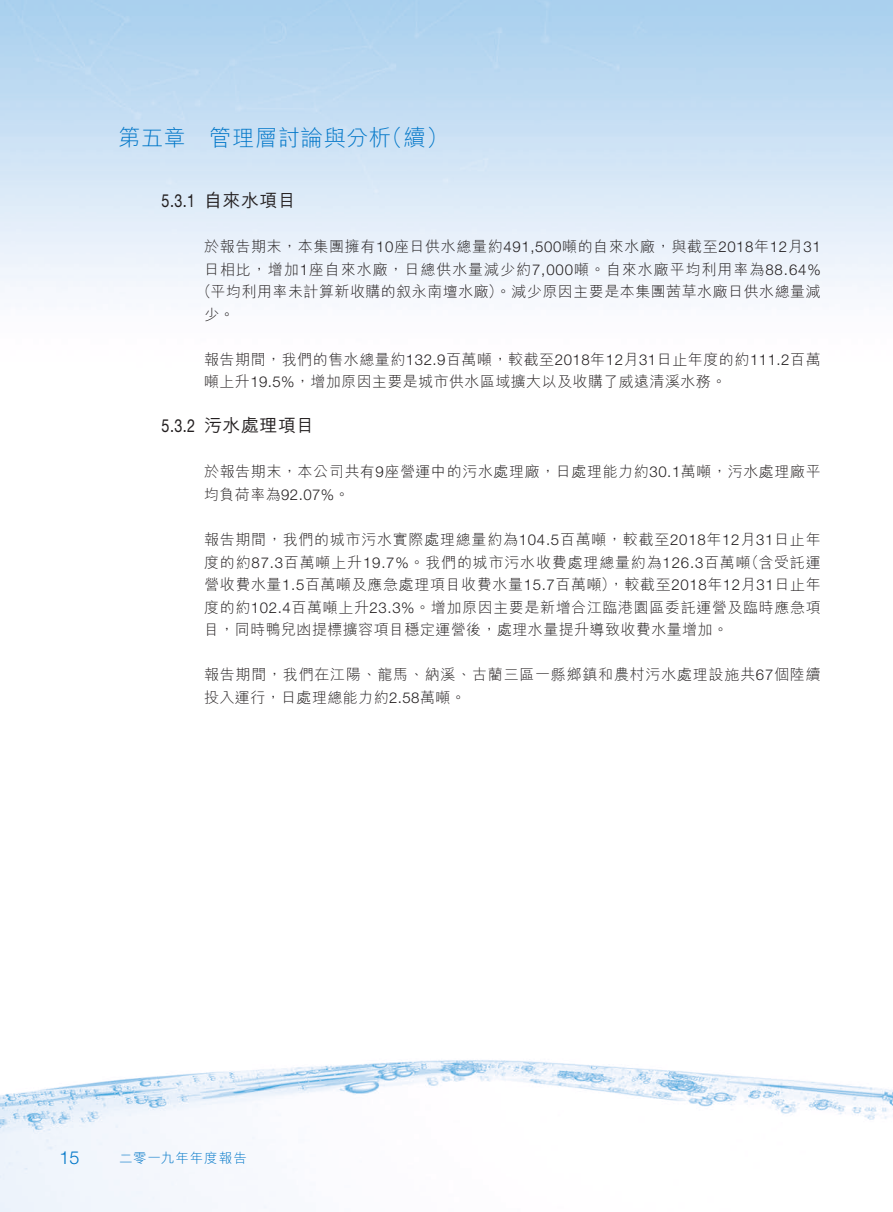
<style>
.page{position:relative;width:893px;height:1212px;background:#fff}
.page>*{position:absolute;margin:0;border:0;box-sizing:border-box;transform-origin:0 0}
.t1{font:300 22.5px "M Hei HK";letter-spacing:.015em;color:#0076c8}
.t2{font:500 18px "M Hei HK";letter-spacing:.03em;color:#231f20}
.t3{font:18px "Helvetica Neue LT Std";color:#231f20;scale:.8 1}
.t4{font:300 18px "Helvetica Neue LT Std";color:#0076c8}
.t5{font:300 15px/22.5px "M Hei HK";letter-spacing:.04em;color:#231f20}
.t6{font:300 15px "M Hei HK";letter-spacing:.06em;color:#231f20}
.t7{font:300 13.5px "M Hei HK";letter-spacing:.065em;color:#0076c8}
.s1{font-family:"Helvetica Neue LT Std"}
</style>
<div class="page">
<img style="left:0;top:0;width:893px;height:1212px">
<h1 class="t1" style="left:118px;top:126px;width:70px">第五章</h1>
<h1 class="t1" style="left:381px;top:126px;width:70px">（續(</h1>
<h1 class="t1" style="left:209px;top:126px;width:184px">管理層討論與分析</h1>
<p class="t3" style="left:162px;top:190px;width:44px">5.3.1</p>
<p class="t2" style="left:204px;top:188px;width:94px">自來水項目</p>
<p class="t3" style="left:162px;top:415px;width:44px">5.3.2</p>
<p class="t5" style="left:204px;top:235px;width:618px">於報告期末，本集團擁有<span class="s1">10</span>座日供水總量約<span class="s1">491,500</span>噸的自來水廠，與截至<span class="s1">2018</span>年<span class="s1">12</span>月<span class="s1">31</span></p>
<p class="t6" style="left:204px;top:262px;width:618px">日相比，增加<span class="s1">1</span>座自來水廠，日總供水量減少約<span class="s1">7,000</span>噸。自來水廠平均利用率為<span class="s1">88.64%</span></p>
<p class="t5" style="left:197px;top:280px;width:626px">（平均利用率未計算新收購的叙永南壇水廠）。減少原因主要是本集團茜草水廠日供水總量減</p>
<p class="t5" style="left:204px;top:303px;width:32px">少。</p>
<p class="t5" style="left:204px;top:348px;width:618px">報告期間，我們的售水總量約<span class="s1">132.9</span>百萬噸，較截至<span class="s1">2018</span>年<span class="s1">12</span>月<span class="s1">31</span>日止年度的約<span class="s1">111.2</span>百萬噸上升<span class="s1">19.5%</span>，增加原因主要是城市供水區域擴大以及收購了威遠清溪水務。</p>
<p class="t2" style="left:204px;top:413px;width:112px">污水處理項目</p>
<p class="t5" style="left:204px;top:460px;width:618px">於報告期末，本公司共有<span class="s1">9</span>座營運中的污水處理廠，日處理能力約<span class="s1">30.1</span>萬噸，污水處理廠平均負荷率為<span class="s1">92.07%</span>。</p>
<p class="t5" style="left:204px;top:528px;width:618px;text-align:right">報告期間，我們的城市污水實際處理總量約為<span class="s1">104.5</span>百萬噸，較截至<span class="s1">2018</span>年<span class="s1">12</span>月<span class="s1">31</span>日止年（含受託運</p>
<p class="t5" style="left:204px;top:550px;width:618px">度的約<span class="s1">87.3</span>百萬噸上升<span class="s1">19.7%</span>。我們的城市污水收費處理總量約為<span class="s1">126.3</span>百萬噸<br>營收費水量<span class="s1">1.5</span>百萬噸及應急處理項目收費水量<span class="s1">15.7</span>百萬噸，）較截至<span class="s1">2018</span>年<span class="s1">12</span>月<span class="s1">31</span>日止年度的約<span class="s1">102.4</span>百萬噸上升<span class="s1">23.3%</span>。增加原因主要是新增合江臨港園區委託運營及臨時應急項目，同時鴨兒凼提標擴容項目穩定運營後，處理水量提升導致收費水量增加。</p>
<p class="t5" style="left:204px;top:663px;width:618px">報告期間，我們在江陽、龍馬、納溪、古藺三區一縣鄉鎮和農村污水處理設施共<span class="s1">67</span>個陸續投入運行，日處理總能力約<span class="s1">2.58</span>萬噸。</p>
<p class="t4" style="left:60px;top:1147px;width:22px">15</p>
<p class="t7" style="left:119px;top:1151px;width:129px">二零一九年年度報告</p>
</div>
